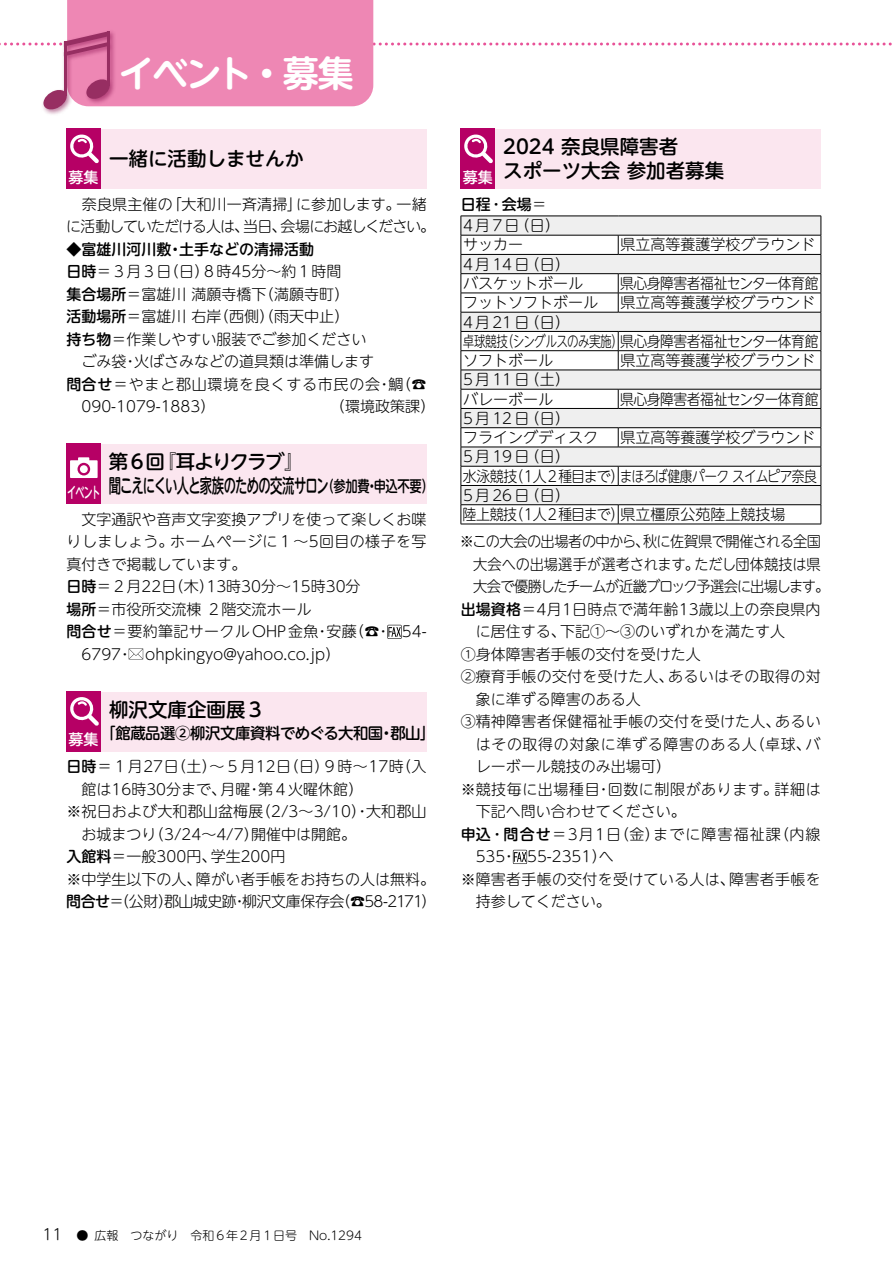
<style>
.page{position:relative;width:893px;height:1263px;background:#fff}
.page>*{position:absolute;margin:0;border:0;box-sizing:border-box;transform-origin:0 0}
.t1{font:700 36px "UD Shin M Go Pr 6 De";letter-spacing:-.065em;color:#fff}
.t2{font:500 19.5px/24px "UD Shin M Go Pr 6";letter-spacing:-.065em;color:#000}
.t3{font:500 19.5px/24px "UD Shin M Go Pr 6";color:#000}
.t4{font:500 15.6px "UD Shin M Go Pr 6";letter-spacing:-.035em;color:#000}
.t5{font:300 15px/19.2px "UD Shin M Go Pr 6";color:#000}
.t6{font:300 15px/19.2px "UD Shin M Go Pr 6";letter-spacing:-.03em;color:#000}
.t7{font:300 15px "UD Shin M Go Pr 6";letter-spacing:.02em;color:#000}
.t8{font:300 15px/19.2px "UD Shin M Go Pr 6";letter-spacing:-.025em;color:#000}
.t9{font:300 15px "UD Shin M Go Pr 6";letter-spacing:-.035em;color:#000;scale:.92 1}
.t10{font:300 15px "UD Shin M Go Pr 6";letter-spacing:.03em;color:#000}
.t11{font:300 15px "UD Shin M Go Pr 6";letter-spacing:-.04em;color:#000;scale:.95 1}
.t12{font:300 15px "UD Shin M Go Pr 6";letter-spacing:-.085em;color:#000;scale:.95 1}
.t13{font:300 15px "UD Shin M Go Pr 6";color:#000;scale:.95 1}
.t14{font:300 15px "UD Shin M Go Pr 6";letter-spacing:.075em;color:#000}
.t15{font:300 15px "UD Shin M Go Pr 6";letter-spacing:.05em;color:#000}
.t16{font:300 15px "UD Shin M Go Pr 6";letter-spacing:.025em;color:#000}
.t17{font:300 15px "UD Shin M Go Pr 6";letter-spacing:.04em;color:#000}
.t18{font:300 15px "UD Shin M Go Pr 6";letter-spacing:.045em;color:#000}
.t19{font:500 15px "UD Shin M Go Pr 6";color:#000}
.t20{font:500 15px "UD Shin M Go Pr 6";letter-spacing:-.03em;color:#fff}
.t21{font:500 15px "UD Shin M Go Pr 6";letter-spacing:-.03em;color:#fff;scale:.6 1}
.t22{font:300 12px "UD Shin M Go Pr 6";color:#000}
.s1{font-weight:500}
.s2{font-size:15.6px}
.s3{font-size:15px}
</style>
<div class="page">
<div style="left:67px;top:129px;width:360px;height:60px;background:#fbe6ef"></div>
<div style="left:67px;top:129px;width:34px;height:60px;background:#b60065"></div>
<svg style="left:70px;top:134px;width:29px;height:29px"></svg>
<div style="left:461px;top:129px;width:360px;height:60px;background:#fbe6ef"></div>
<div style="left:461px;top:129px;width:34px;height:60px;background:#b60065"></div>
<svg style="left:464px;top:134px;width:29px;height:29px"></svg>
<div style="left:67px;top:692px;width:360px;height:59px;background:#fbe6ef"></div>
<div style="left:67px;top:691px;width:34px;height:60px;background:#b60065"></div>
<svg style="left:70px;top:697px;width:29px;height:29px"></svg>
<div style="left:67px;top:444px;width:360px;height:60px;background:#fbe6ef"></div>
<div style="left:67px;top:444px;width:34px;height:60px;background:#b60065"></div>
<svg style="left:70px;top:457px;width:28px;height:21px"></svg>
<svg style="left:387px;top:625px;width:15px;height:14px"></svg>
<svg style="left:129px;top:648px;width:14px;height:11px"></svg>
<svg style="left:462px;top:217px;width:359px;height:287px"></svg>
<hr style="left:461px;top:216px;width:157px;height:1px;background:#000">
<hr style="left:618px;top:216px;width:203px;height:1px;background:#000">
<hr style="left:461px;top:235px;width:157px;height:1px;background:#000">
<hr style="left:618px;top:235px;width:203px;height:1px;background:#000">
<svg style="left:618px;top:235px;width:1px;height:19px"></svg>
<hr style="left:461px;top:254px;width:157px;height:1px;background:#000">
<hr style="left:618px;top:254px;width:203px;height:1px;background:#000">
<hr style="left:461px;top:273px;width:157px;height:1px;background:#000">
<hr style="left:618px;top:273px;width:203px;height:1px;background:#000">
<hr style="left:461px;top:293px;width:157px;height:1px;background:#000">
<hr style="left:618px;top:293px;width:203px;height:1px;background:#000">
<svg style="left:618px;top:274px;width:1px;height:38px"></svg>
<hr style="left:461px;top:312px;width:157px;height:1px;background:#000">
<hr style="left:618px;top:312px;width:203px;height:1px;background:#000">
<hr style="left:461px;top:331px;width:157px;height:1px;background:#000">
<hr style="left:618px;top:331px;width:203px;height:1px;background:#000">
<hr style="left:461px;top:350px;width:157px;height:1px;background:#000">
<hr style="left:618px;top:350px;width:203px;height:1px;background:#000">
<svg style="left:618px;top:332px;width:1px;height:38px"></svg>
<hr style="left:461px;top:370px;width:157px;height:1px;background:#000">
<hr style="left:618px;top:370px;width:203px;height:1px;background:#000">
<hr style="left:461px;top:389px;width:157px;height:1px;background:#000">
<hr style="left:618px;top:389px;width:203px;height:1px;background:#000">
<svg style="left:618px;top:389px;width:1px;height:19px"></svg>
<hr style="left:461px;top:408px;width:157px;height:1px;background:#000">
<hr style="left:618px;top:408px;width:203px;height:1px;background:#000">
<hr style="left:461px;top:427px;width:157px;height:1px;background:#000">
<hr style="left:618px;top:427px;width:203px;height:1px;background:#000">
<svg style="left:618px;top:428px;width:1px;height:19px"></svg>
<hr style="left:461px;top:447px;width:157px;height:1px;background:#000">
<hr style="left:618px;top:447px;width:203px;height:1px;background:#000">
<hr style="left:461px;top:466px;width:157px;height:1px;background:#000">
<hr style="left:618px;top:466px;width:203px;height:1px;background:#000">
<svg style="left:618px;top:466px;width:1px;height:19px"></svg>
<hr style="left:461px;top:485px;width:157px;height:1px;background:#000">
<hr style="left:618px;top:485px;width:203px;height:1px;background:#000">
<hr style="left:461px;top:504px;width:157px;height:1px;background:#000">
<svg style="left:461px;top:216px;width:1px;height:308px"></svg>
<hr style="left:618px;top:504px;width:203px;height:1px;background:#000">
<svg style="left:618px;top:505px;width:1px;height:19px"></svg>
<svg style="left:821px;top:216px;width:1px;height:308px"></svg>
<hr style="left:461px;top:524px;width:157px;height:1px;background:#000">
<hr style="left:618px;top:524px;width:203px;height:1px;background:#000">
<svg style="left:513px;top:850px;width:14px;height:14px"></svg>
<div style="left:41px;top:29px;width:75px;height:87px;background:#7e0043;opacity:.5"></div>
<svg style="left:0;top:0;width:892px;height:111px"></svg>
<h1 class="t1" style="left:118px;top:43px;width:237px">イベント・募集</h1>
<h2 class="t3" style="left:503px;top:134px;width:222px">2024 奈良県障害者<br>スポーツ大会 参加者募集</h2>
<p class="t5" style="left:461px;top:192px;width:101px;line-height:21.6px"><span class="s1">日程･会場</span>＝<br>4月7日（日）</p>
<p class="t5" style="left:463px;top:234px;width:61px">サッカー</p>
<p class="t5" style="left:620px;top:234px;width:196px">県立高等養護学校グラウンド</p>
<p class="t5" style="left:463px;top:254px;width:121px">4月14日（日）バスケットボール</p>
<h2 class="t3" style="left:109px;top:146px;width:196px">一緒に活動しませんか</h2>
<p class="t6" style="left:66px;top:192px;width:370px;line-height:22.5px">　奈良県主催の「大和川一斉清掃」に参加します。一緒に活動していただける人は、当日、会場にお越しください。</p>
<p class="t19" style="left:67px;top:236px;width:249px">◆富雄川河川敷・土手などの清掃活動</p>
<p class="t5" style="left:67px;top:261px;width:276px"><span class="s1">日時</span>＝３月３日（日）８時45分～約１時間</p>
<p class="t5" style="left:67px;top:284px;width:284px"><span class="s1">集合場所</span>＝富雄川満願寺橋下（満願寺町）</p>
<p class="t5" style="left:67px;top:306px;width:284px"><span class="s1">活動場所</span>＝富雄川右岸（西側）（雨天中止）</p>
<p class="t5" style="left:67px;top:329px;width:301px"><span class="s1">持ち物</span>＝作業しやすい服装でご参加ください</p>
<p class="t5" style="left:67px;top:351px;width:309px">　ごみ袋・火ばさみなどの道具類は準備します</p>
<p class="t15" style="left:67px;top:372px;width:361px"><span class="s1">問合せ</span>＝やまと郡山環境を良くする市民の会・鯛（☎</p>
<p class="t5" style="left:82px;top:396px;width:135px">090-1079-1883）</p>
<p class="t5" style="left:330px;top:396px;width:106px">（環境政策課）</p>
<h2 class="t2" style="left:109px;top:449px;width:326px">第 6 回『耳よりクラブ』<br>聞こえにくい人と家族のための交流サロン<span class="s2">（参加費・申込不要）</span></h2>
<p class="t5" style="left:67px;top:509px;width:361px">　文字通訳や音声文字変換アプリを使って楽しくお喋</p>
<p class="t16" style="left:67px;top:529px;width:361px">りしましょう。ホームページに１～5回目の様子を写</p>
<p class="t5" style="left:67px;top:554px;width:181px">真付きで掲載しています。</p>
<p class="t5" style="left:67px;top:576px;width:310px"><span class="s1">日時</span>＝２月22日（木）13時30分～15時30分　</p>
<p class="t5" style="left:67px;top:599px;width:246px"><span class="s1">場所</span>＝市役所交流棟２階交流ホール</p>
<p class="t7" style="left:67px;top:619px;width:362px"><span class="s1">問合せ</span>＝要約筆記サークルOHP金魚・安藤（☎・ 54-</p>
<p class="t5" style="left:82px;top:644px;width:260px">6797・ ohpkingyo@yahoo.co.jp）</p>
<h2 class="t3" style="left:109px;top:696px;width:157px">柳沢文庫企画展３</h2>
<p class="t4" style="left:100px;top:720px;width:337px">「館蔵品選②柳沢文庫資料でめぐる大和国・郡山」</p>
<p class="t10" style="left:67px;top:754px;width:361px"><span class="s1">日時</span>＝１月27日（土）～５月12日（日）９時～17時（入</p>
<p class="t5" style="left:82px;top:779px;width:283px">館は16時30分まで、月曜・第４火曜休館）</p>
<p class="t5" style="left:67px;top:801px;width:361px">※祝日および大和郡山盆梅展（2/3～3/10）・大和郡山</p>
<p class="t5" style="left:82px;top:824px;width:276px">お城まつり（3/24～4/7）開催中は開館。</p>
<p class="t5" style="left:67px;top:846px;width:220px"><span class="s1">入館料</span>＝一般300円、学生200円</p>
<p class="t5" style="left:67px;top:869px;width:370px">※中学生以下の人、障がい者手帳をお持ちの人は無料。</p>
<p class="t6" style="left:66px;top:891px;width:371px"><span class="s1">問合せ</span>＝（公財）郡山城史跡・柳沢文庫保存会（☎58-2171）</p>
<p class="t20" style="left:69px;top:165px;width:32px">募集</p>
<p class="t20" style="left:463px;top:165px;width:31px">募集</p>
<p class="t9" style="left:620px;top:271px;width:217px">県心身障害者福祉センター体育館</p>
<p class="t5" style="left:463px;top:292px;width:136px">フットソフトボール</p>
<p class="t5" style="left:620px;top:292px;width:196px">県立高等養護学校グラウンド</p>
<p class="t6" style="left:463px;top:311px;width:357px">4月21日（日）<br>卓球競技（シングルスのみ実施）県心身障害者福祉センター体育館ソフトボール</p>
<p class="t5" style="left:620px;top:350px;width:196px">県立高等養護学校グラウンド</p>
<p class="t5" style="left:463px;top:369px;width:108px">5月11日（土）バレーボール</p>
<p class="t9" style="left:620px;top:387px;width:217px">県心身障害者福祉センター体育館</p>
<p class="t5" style="left:463px;top:408px;width:136px">5月12日（日）<br>フライングディスク</p>
<p class="t5" style="left:620px;top:427px;width:196px">県立高等養護学校グラウンド</p>
<p class="t8" style="left:463px;top:446px;width:356px">5月19日（日）<br>水泳競技（１人2種目まで）まほろば健康パークスイムピア奈良<br>5月26日（日）<br>陸上競技（１人2種目まで）県立橿原公苑陸上競技場</p>
<p class="t11" style="left:460px;top:529px;width:382px">※この大会の出場者の中から、秋に佐賀県で開催される全国</p>
<p class="t13" style="left:473px;top:552px;width:368px">大会への出場選手が選考されます。ただし団体競技は県</p>
<p class="t12" style="left:473px;top:574px;width:376px">大会で優勝したチームが近畿ブロック予選会に出場します。</p>
<p class="t5" style="left:461px;top:599px;width:361px"><span class="s1">出場資格</span>＝4月1日時点で満年齢13歳以上の奈良県内</p>
<p class="t5" style="left:476px;top:621px;width:311px">に居住する、下記①～③のいずれかを満たす人</p>
<p class="t5" style="left:461px;top:644px;width:241px">①身体障害者手帳の交付を受けた人</p>
<p class="t7" style="left:461px;top:664px;width:361px">②療育手帳の交付を受けた人、あるいはその取得の対</p>
<p class="t5" style="left:476px;top:689px;width:166px">象に準ずる障害のある人</p>
<p class="t7" style="left:461px;top:709px;width:361px">③精神障害者保健福祉手帳の交付を受けた人、あるい</p>
<p class="t18" style="left:476px;top:732px;width:346px">はその取得の対象に準ずる障害のある人（卓球、バ</p>
<p class="t5" style="left:476px;top:756px;width:196px">レーボール競技のみ出場可）</p>
<p class="t17" style="left:461px;top:777px;width:361px">※競技毎に出場種目・回数に制限があります。詳細は</p>
<p class="t5" style="left:476px;top:801px;width:211px">下記へ問い合わせてください。</p>
<p class="t14" style="left:461px;top:822px;width:361px"><span class="s1">申込･問合せ</span>＝3月1日（金）までに障害福祉課（内線</p>
<p class="t5" style="left:476px;top:846px;width:140px">535・ 55-2351）へ</p>
<p class="t7" style="left:461px;top:867px;width:361px">※障害者手帳の交付を受けている人は、障害者手帳を</p>
<p class="t5" style="left:476px;top:891px;width:136px">持参してください。</p>
<p class="t21" style="left:67px;top:479px;width:57px">イベント</p>
<p class="t20" style="left:69px;top:727px;width:32px">募集</p>
<p class="t22" style="left:43px;top:1226px;width:321px"><span class="s3">11</span> ● 広報　つながり　令和6年2月1日号　No.1294</p>
</div>
